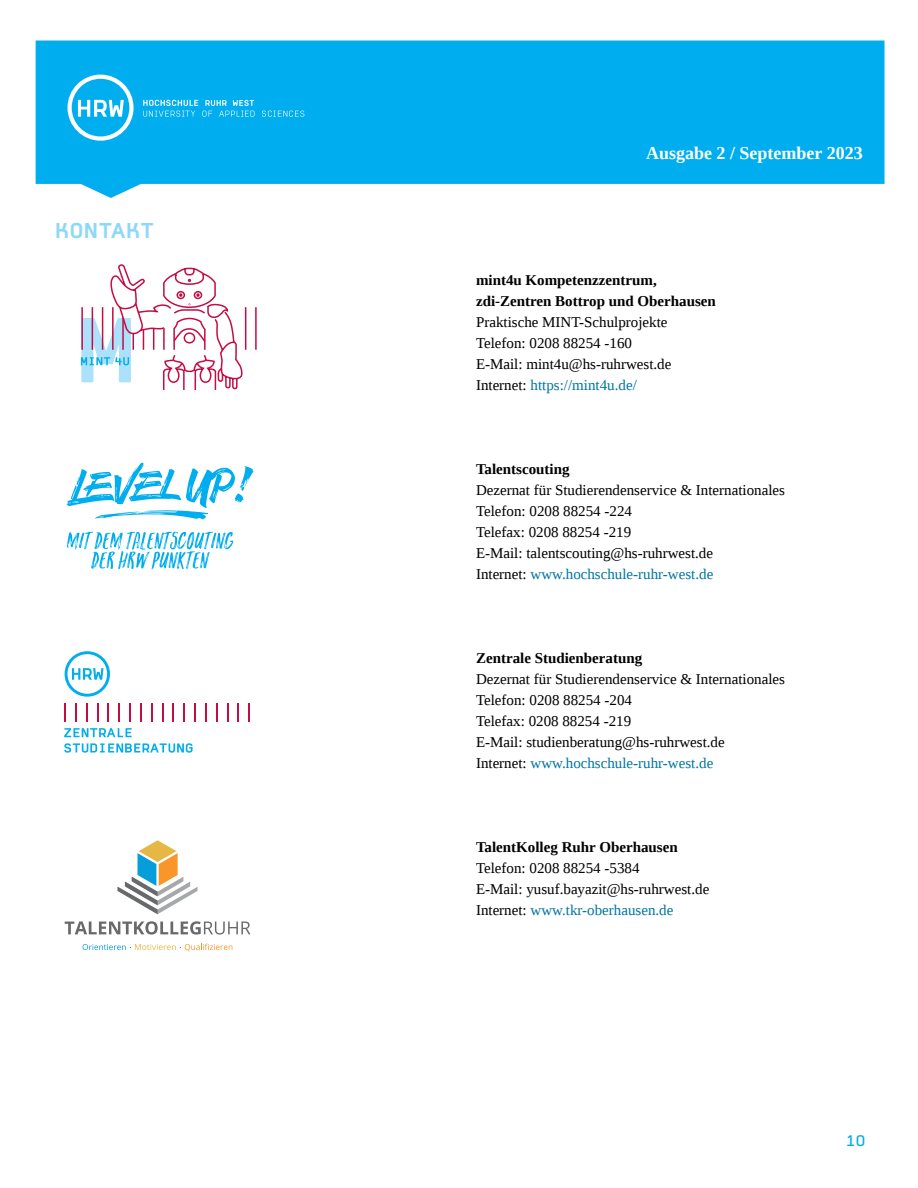
<style>
.page{position:relative;width:918px;height:1188px;background:#fff}
.page>*{position:absolute;margin:0;border:0;box-sizing:border-box;transform-origin:0 0}
.t1{font:21px "Normetica C";color:#8ed8f8}
.t2{font:700 18px "Liberation Serif";color:#fff}
.t3{font:15px/21px "Liberation Serif";color:#000}
.t4{font:700 15px/21px "Liberation Serif";color:#000}
.t5{font:15px "Normetica B";color:#00aeef}
.s1{color:#0076a3}
</style>
<div class="page">
<svg style="left:36px;top:41px;width:849px;height:157px;background:#17b5f0"></svg>
<svg style="left:143px;top:100px;width:161px;height:17px;background:#29bbf1"></svg>
<svg style="left:68px;top:75px;width:66px;height:66px"></svg>
<hr style="left:245px;top:308px;width:1px;height:41px;background:#c40d42">
<hr style="left:255px;top:308px;width:2px;height:41px;background:#c40d42">
<svg style="left:81px;top:264px;width:162px;height:126px"></svg>
<svg style="left:67px;top:463px;width:187px;height:106px"></svg>
<svg style="left:64px;top:728px;width:68px;height:9px"></svg>
<svg style="left:64px;top:743px;width:129px;height:10px"></svg>
<svg style="left:64px;top:703px;width:2px;height:18px"></svg>
<svg style="left:75px;top:703px;width:2px;height:18px"></svg>
<svg style="left:86px;top:703px;width:1px;height:18px"></svg>
<svg style="left:97px;top:703px;width:1px;height:18px"></svg>
<svg style="left:108px;top:703px;width:1px;height:18px"></svg>
<svg style="left:118px;top:703px;width:2px;height:18px"></svg>
<svg style="left:129px;top:703px;width:2px;height:18px"></svg>
<svg style="left:140px;top:703px;width:2px;height:18px"></svg>
<svg style="left:151px;top:703px;width:1px;height:18px"></svg>
<svg style="left:162px;top:703px;width:1px;height:18px"></svg>
<svg style="left:173px;top:703px;width:1px;height:18px"></svg>
<svg style="left:183px;top:703px;width:2px;height:18px"></svg>
<svg style="left:194px;top:703px;width:2px;height:18px"></svg>
<svg style="left:205px;top:703px;width:2px;height:18px"></svg>
<svg style="left:216px;top:703px;width:2px;height:18px"></svg>
<svg style="left:227px;top:703px;width:1px;height:18px"></svg>
<svg style="left:238px;top:703px;width:1px;height:18px"></svg>
<svg style="left:248px;top:703px;width:2px;height:18px"></svg>
<svg style="left:65px;top:651px;width:45px;height:46px"></svg>
<svg style="left:65px;top:921px;width:185px;height:14px"></svg>
<svg style="left:83px;top:944px;width:149px;height:7px"></svg>
<svg style="left:118px;top:840px;width:80px;height:74px"></svg>
<h1 class="t1" style="left:55px;top:217px;width:101px">KONTAKT</h1>
<p class="t2" style="left:646px;top:141px;width:218px">Ausgabe 2 / September 2023</p>
<p class="t4" style="left:476px;top:269px;width:241px">mint4u Kompetenzzentrum, zdi-Zentren Bottrop und Oberhausen</p>
<p class="t3" style="left:476px;top:311px;width:197px">Praktische MINT-Schulprojekte<br>Telefon: 0208 88254 -160<br>E-Mail: mint4u@hs-ruhrwest.de<br>Internet: <span class="s1">https://mint4u.de/</span></p>
<p class="t4" style="left:476px;top:458px;width:95px">Talentscouting</p>
<p class="t3" style="left:476px;top:479px;width:311px">Dezernat für Studierendenservice &amp; Internationales Telefon: 0208 88254 -224<br>Telefax: 0208 88254 -219<br>E-Mail: talentscouting@hs-ruhrwest.de<br>Internet: <span class="s1">www.hochschule-ruhr-west.de</span></p>
<p class="t4" style="left:476px;top:647px;width:168px">Zentrale Studienberatung</p>
<p class="t3" style="left:476px;top:668px;width:311px">Dezernat für Studierendenservice &amp; Internationales Telefon: 0208 88254 -204<br>Telefax: 0208 88254 -219<br>E-Mail: studienberatung@hs-ruhrwest.de<br>Internet: <span class="s1">www.hochschule-ruhr-west.de</span></p>
<p class="t4" style="left:476px;top:836px;width:203px">TalentKolleg Ruhr Oberhausen</p>
<p class="t3" style="left:476px;top:857px;width:235px">Telefon: 0208 88254 -5384<br>E-Mail: yusuf.bayazit@hs-ruhrwest.de<br>Internet: <span class="s1">www.tkr-oberhausen.de</span></p>
<p class="t5" style="left:845px;top:1131px;width:22px">10</p>
</div>
